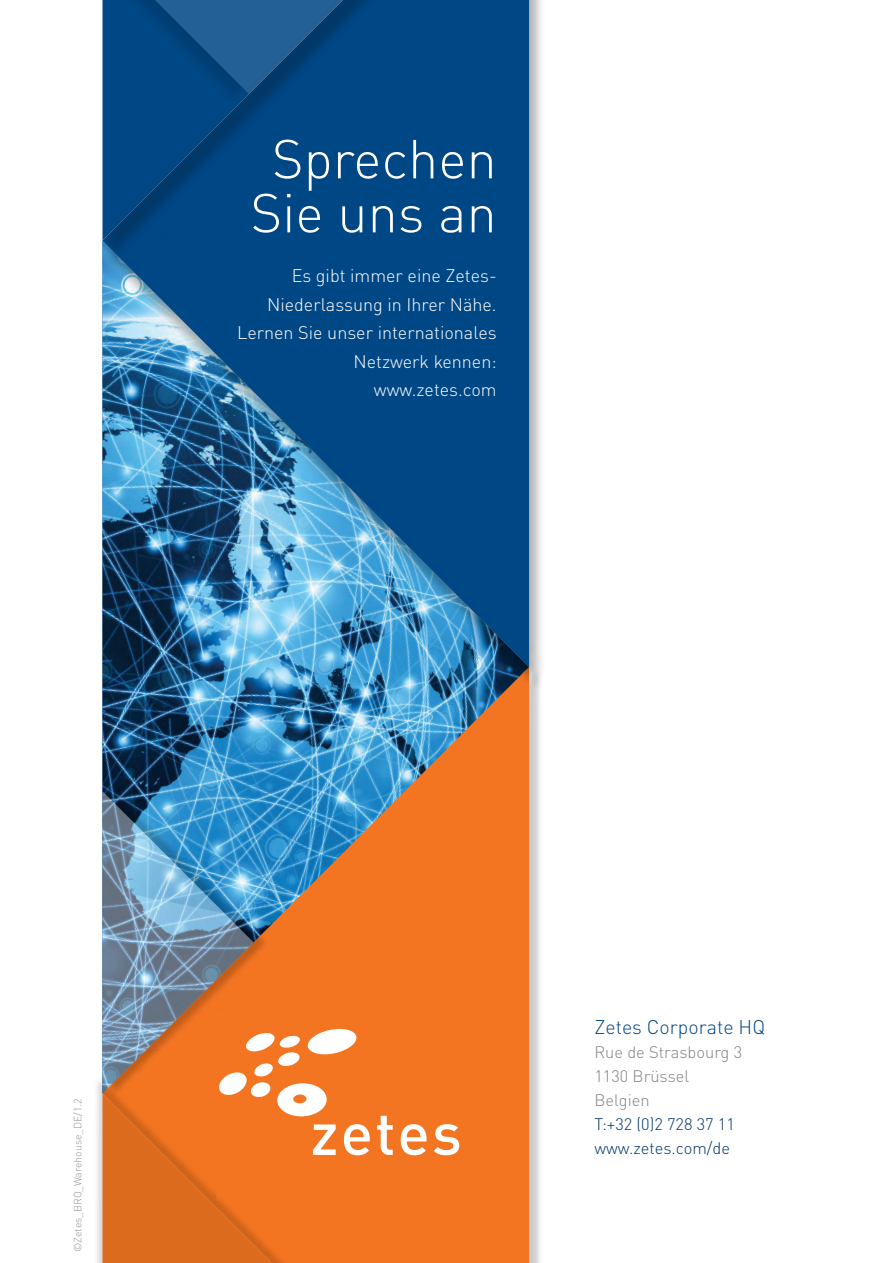
<style>
.page{position:relative;width:893px;height:1263px;background:#fff}
.page>*{position:absolute;margin:0;border:0;box-sizing:border-box;transform-origin:0 0}
.t1{font:300 54px/54px "DIN Pro";color:#fff;text-align:center}
.t2{font:300 19.65px "DIN Pro";color:#004785}
.t3{font:300 18px/28.5px "DIN Pro";color:#fff;text-align:right}
.t4{font:300 16.5px/24px "DIN Pro";color:#808285}
.t5{font:300 16.5px/24px "DIN Pro";color:#003469}
.t6{font:300 10.5px "DIN Pro";color:#939598}
</style>
<div class="page">
<div style="left:106px;top:668px;width:437px;height:595px;background:#000;opacity:.2"></div>
<svg style="left:103px;top:691px;width:426px;height:572px;background:#b47a52"></svg>
<div style="left:101px;top:0;width:445px;height:691px;background:#000;opacity:.3"></div>
<svg style="left:102px;top:264px;width:427px;height:403px;background:#25699c"></svg>
<div style="left:107px;top:787px;width:162px;height:312px;background:#000;opacity:.52"></div>
<svg style="left:102px;top:791px;width:152px;height:284px;background:#7091a9"></svg>
<div style="left:93px;top:1075px;width:327px;height:188px;background:#000;opacity:.16"></div>
<svg style="left:103px;top:1027px;width:267px;height:236px;background:#e97d35"></svg>
<svg style="left:377px;top:1116px;width:16px;height:39px"></svg>
<svg style="left:401px;top:1124px;width:26px;height:31px"></svg>
<svg style="left:434px;top:1124px;width:25px;height:31px"></svg>
<div style="left:100px;top:0;width:445px;height:264px;background:#000;opacity:.21"></div>
<svg style="left:103px;top:103px;width:240px;height:138px;background:#004582"></svg>
<svg style="left:100px;top:94px;width:322px;height:9px;background:#024783"></svg>
<svg style="left:100px;top:0;width:330px;height:94px;background:#0b4d87"></svg>
<h1 class="t1" style="left:250px;top:127px;width:248px">Sprechen<br>Sie uns an</h1>
<p class="t3" style="left:237px;top:260px;width:261px">Es gibt immer eine Zetes-<br>Niederlassung in Ihrer Nähe.<br>Lernen Sie unser internationales<br>Netzwerk kennen: www.zetes.com</p>
<p class="t6" style="left:69px;top:1252px;width:155px;rotate:-90deg">©Zetes_BRO_Warehouse_DE/1.2</p>
<p class="t2" style="left:594px;top:1012px;width:172px">Zetes Corporate HQ</p>
<p class="t4" style="left:594px;top:1039px;width:149px">Rue de Strasbourg 3<br>1130 Brüssel<br>Belgien</p>
<p class="t5" style="left:594px;top:1111px;width:142px">T:+32 (0)2 728 37 11 www.zetes.com/de</p>
</div>
